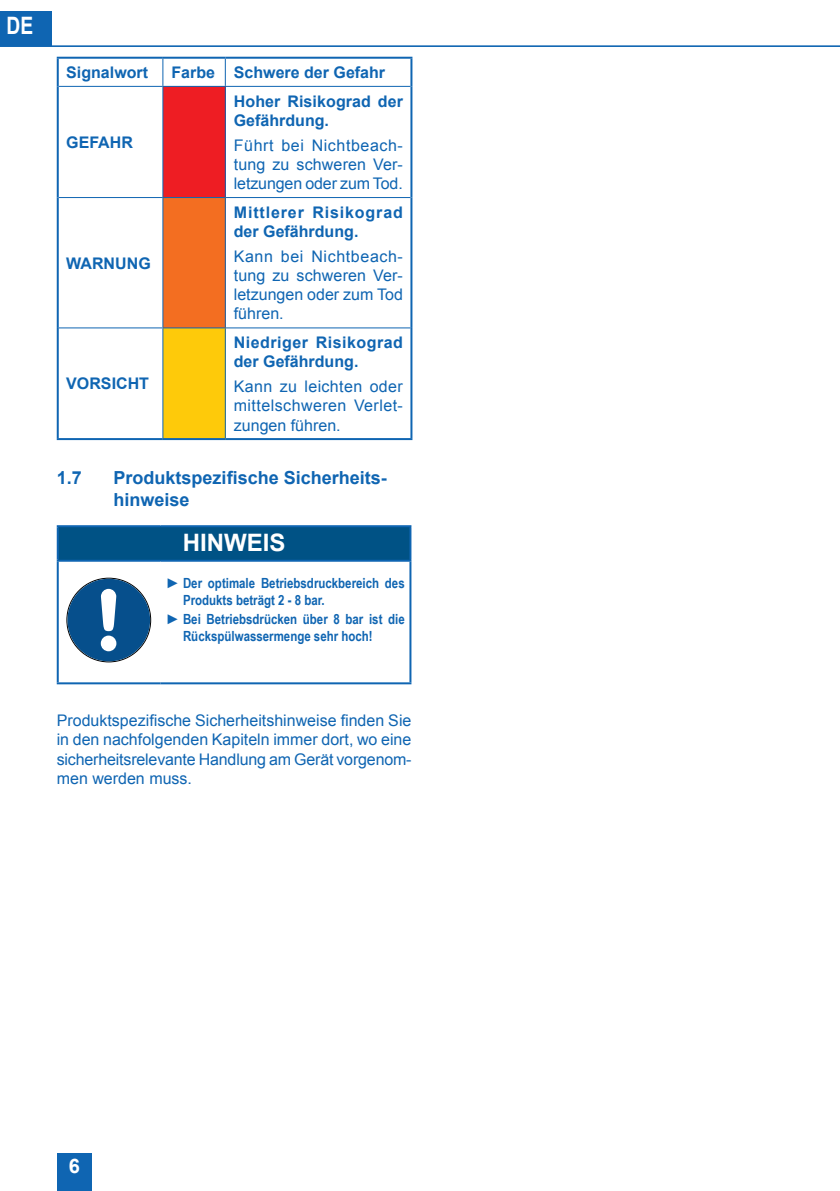
<style>
.page{position:relative;width:840px;height:1191px;background:#fff}
.page>*{position:absolute;margin:0;border:0;box-sizing:border-box;transform-origin:0 0}
.t1{font:700 24px "Arial";color:#fff}
.t2{font:700 24px "Arial";color:#fff;scale:.8 1}
.t3{font:700 20px "Arial";color:#fff}
.t4{font:700 18px/21.6px "Arial";color:#0f65b2}
.t5{font:16px/19.2px "Arial";color:#0f65b2;text-align:justify}
.t6{font:700 16px/19.2px "Arial";color:#0f65b2}
.t7{font:700 16px/19.2px "Arial";letter-spacing:.055em;color:#0f65b2}
.t8{font:700 16px/19.2px "Arial";letter-spacing:.03em;color:#0f65b2}
.t9{font:700 14px/16.8px "Arial Narrow";color:#0f65b2}
.s1{font-family:"Arial";font-weight:400}
</style>
<div class="page">
<hr style="left:0;top:45px;width:839px;height:2px;background:#0f65b2">
<div style="left:0;top:11px;width:51px;height:34px;background:#0f65b2"></div>
<div style="left:57px;top:1153px;width:34px;height:38px;background:#0f65b2"></div>
<div style="left:163px;top:86px;width:62px;height:111px;background:#ee1d23"></div>
<div style="left:163px;top:197px;width:62px;height:131px;background:#f36e21"></div>
<div style="left:163px;top:328px;width:62px;height:111px;background:#feca0a"></div>
<hr style="left:57px;top:59px;width:2px;height:27px;background:#0f65b2">
<hr style="left:57px;top:57px;width:106px;height:2px;background:#0f65b2">
<hr style="left:163px;top:57px;width:62px;height:2px;background:#0f65b2">
<hr style="left:225px;top:57px;width:187px;height:2px;background:#0f65b2">
<hr style="left:410px;top:59px;width:2px;height:27px;background:#0f65b2">
<hr style="left:57px;top:86px;width:2px;height:111px;background:#0f65b2">
<hr style="left:410px;top:86px;width:2px;height:111px;background:#0f65b2">
<hr style="left:57px;top:197px;width:2px;height:131px;background:#0f65b2">
<hr style="left:410px;top:197px;width:2px;height:131px;background:#0f65b2">
<hr style="left:57px;top:328px;width:2px;height:110px;background:#0f65b2">
<hr style="left:57px;top:438px;width:106px;height:2px;background:#0f65b2">
<hr style="left:163px;top:438px;width:62px;height:2px;background:#0f65b2">
<hr style="left:410px;top:328px;width:2px;height:110px;background:#0f65b2">
<hr style="left:225px;top:438px;width:187px;height:2px;background:#0f65b2">
<svg style="left:162px;top:59px;width:1px;height:27px"></svg>
<svg style="left:225px;top:59px;width:1px;height:27px"></svg>
<hr style="left:59px;top:86px;width:104px;height:1px;background:#0f65b2">
<hr style="left:162px;top:87px;width:1px;height:110px;background:#0f65b2">
<hr style="left:163px;top:86px;width:62px;height:1px;background:#0f65b2">
<hr style="left:225px;top:87px;width:1px;height:110px;background:#0f65b2">
<hr style="left:225px;top:86px;width:185px;height:1px;background:#0f65b2">
<hr style="left:59px;top:197px;width:104px;height:1px;background:#0f65b2">
<hr style="left:162px;top:198px;width:1px;height:129px;background:#0f65b2">
<hr style="left:163px;top:197px;width:62px;height:1px;background:#0f65b2">
<hr style="left:225px;top:198px;width:1px;height:129px;background:#0f65b2">
<hr style="left:225px;top:197px;width:185px;height:1px;background:#0f65b2">
<hr style="left:59px;top:327px;width:104px;height:1px;background:#0f65b2">
<hr style="left:162px;top:328px;width:1px;height:110px;background:#0f65b2">
<hr style="left:163px;top:327px;width:62px;height:1px;background:#0f65b2">
<hr style="left:225px;top:328px;width:1px;height:110px;background:#0f65b2">
<hr style="left:225px;top:327px;width:185px;height:1px;background:#0f65b2">
<div style="left:58px;top:526px;width:352px;height:35px;background:#005285"></div>
<hr style="left:57px;top:527px;width:2px;height:33px;background:#0f65b2">
<hr style="left:57px;top:525px;width:103px;height:2px;background:#0f65b2">
<hr style="left:160px;top:525px;width:251px;height:2px;background:#0f65b2">
<hr style="left:409px;top:527px;width:2px;height:33px;background:#0f65b2">
<hr style="left:57px;top:562px;width:2px;height:120px;background:#0f65b2">
<hr style="left:57px;top:560px;width:103px;height:2px;background:#0f65b2">
<hr style="left:57px;top:682px;width:103px;height:2px;background:#0f65b2">
<hr style="left:160px;top:560px;width:251px;height:2px;background:#0f65b2">
<hr style="left:409px;top:562px;width:2px;height:120px;background:#0f65b2">
<hr style="left:160px;top:682px;width:251px;height:2px;background:#0f65b2">
<div style="left:67px;top:579px;width:83px;height:82px;background:#064f8c;border-radius:50%"></div>
<svg style="left:101px;top:589px;width:15px;height:62px"></svg>
<h1 class="t2" style="left:7px;top:9px;width:35px">DE</h1>
<p class="t6" style="left:66px;top:63px;width:83px">Signalwort</p>
<p class="t6" style="left:171px;top:63px;width:215px">Farbe Schwere der Gefahr</p>
<p class="t6" style="left:66px;top:133px;width:68px">GEFAHR</p>
<p class="t6" style="left:66px;top:253px;width:86px">WARNUNG</p>
<p class="t6" style="left:66px;top:374px;width:84px">VORSICHT</p>
<p class="t6" style="left:234px;top:91px;width:170px">Hoher Risikograd der<br>Gefährdung.</p>
<p class="t5" style="left:234px;top:135px;width:170px">Führt bei Nichtbeach&shy;tung zu schweren Ver&shy;letzungen oder zum Tod.</p>
<p class="t7" style="left:234px;top:203px;width:170px">Mittlerer Risikograd der Gefährdung.</p>
<p class="t5" style="left:234px;top:246px;width:170px">Kann bei Nichtbeach&shy;tung zu schweren Ver&shy;letzungen oder zum Tod führen.</p>
<p class="t8" style="left:234px;top:333px;width:170px">Niedriger Risikograd der Gefährdung.</p>
<p class="t5" style="left:234px;top:377px;width:170px">Kann zu leichten oder mittelschweren Verlet&shy;zungen führen.</p>
<p class="t4" style="left:57px;top:467px;width:27px">1.7</p>
<p class="t4" style="left:113px;top:467px;width:275px">Produktspezifische Sicherheits&shy;hinweise</p>
<h1 class="t1" style="left:183px;top:526px;width:104px">HINWEIS</h1>
<p class="t9" style="left:183px;top:574px;width:223px;text-indent:-17px"><span class="s1">►</span> Der optimale Betriebsdruckbereich des<br>Produkts beträgt 2 - 8 bar.</p>
<p class="t9" style="left:183px;top:610px;width:223px;text-indent:-17px"><span class="s1">►</span> Bei Betriebsdrücken über 8 bar ist die<br>Rückspülwassermenge sehr hoch!</p>
<p class="t5" style="left:57px;top:711px;width:356px">Produktspezifische Sicherheitshinweise finden Sie in den nachfolgenden Kapiteln immer dort, wo eine sicherheitsrelevante Handlung am Gerät vorgenom&shy;men werden muss.</p>
<p class="t3" style="left:69px;top:1152px;width:13px">6</p>
</div>
